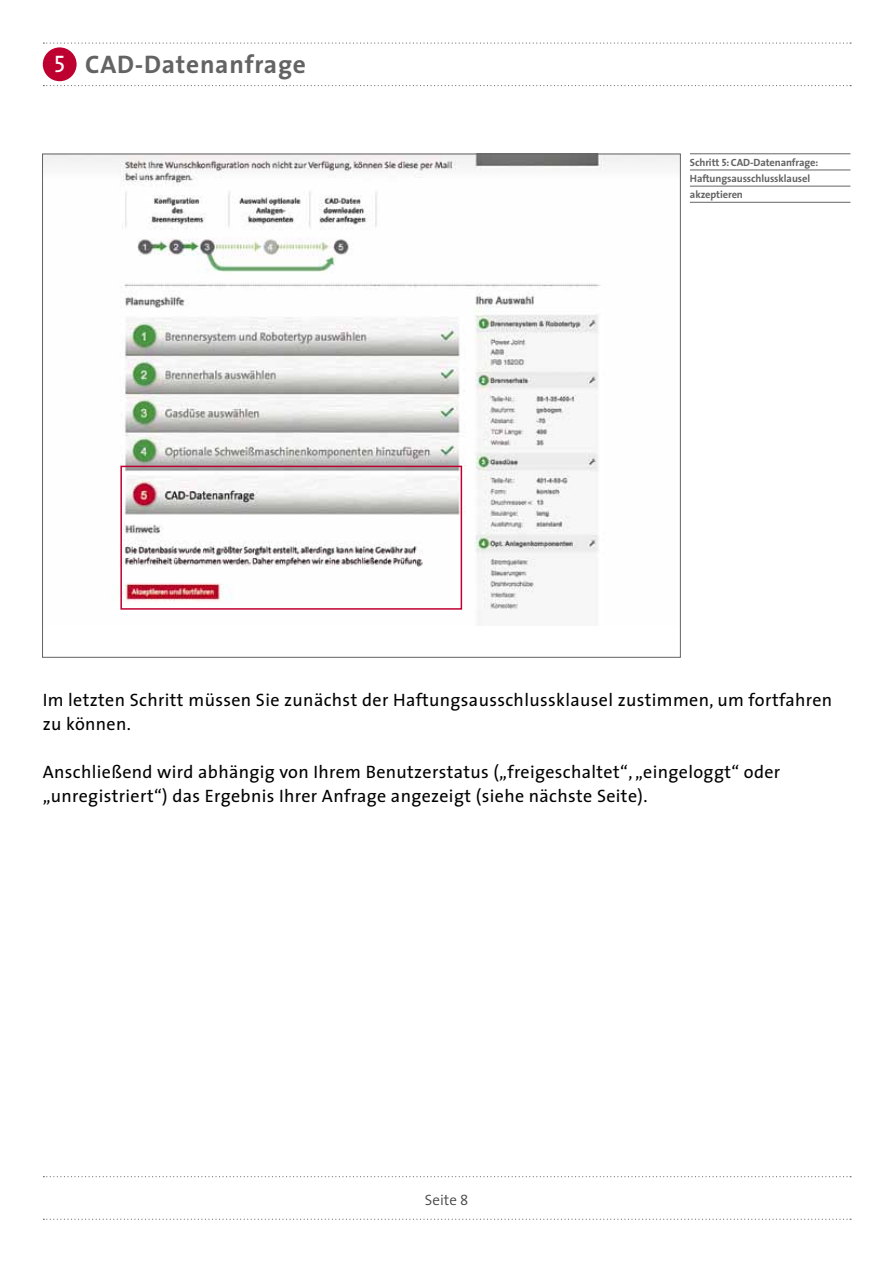
<style>
.page{position:relative;width:893px;height:1263px;background:#fff}
.page>*{position:absolute;margin:0;border:0;box-sizing:border-box;transform-origin:0 0}
.t1{font:700 25.5px "The Sans";letter-spacing:.03em;color:#636363}
.t2{font:24px "The Sans Caps";color:#fff}
.t3{font:18px/24px "The Sans";letter-spacing:.02em;color:#000}
.t4{font:300 15px "The Sans";color:#484848}
.t5{font:700 10.5px/16.2px "The Sans";letter-spacing:-.01em;color:#636363}
.s1{font-family:"The Sans Bold Caps";font-weight:400}
.s2{font-family:"The Sans Semi Light Caps";font-weight:400}
</style>
<div class="page">
<svg style="left:43px;top:1176px;width:808px;height:1px"></svg>
<svg style="left:43px;top:1219px;width:808px;height:1px"></svg>
<svg style="left:43px;top:43px;width:808px;height:1px"></svg>
<svg style="left:43px;top:85px;width:808px;height:1px"></svg>
<img style="left:44px;top:156px;width:635px;height:470px">
<hr style="left:690px;top:154px;width:160px;height:1px;background:#636363">
<hr style="left:690px;top:170px;width:160px;height:1px;background:#636363">
<hr style="left:690px;top:186px;width:160px;height:1px;background:#636363">
<hr style="left:690px;top:202px;width:160px;height:1px;background:#636363">
<div style="left:120px;top:466px;width:342px;height:144px;border:2px solid #be0030"></div>
<div style="left:43px;top:47px;width:34px;height:34px;background:#be0030;border-radius:50%"></div>
<h2 class="t2" style="left:54px;top:44px;width:13px">5</h2>
<h1 class="t1" style="left:85px;top:43px;width:222px">CAD-Datenanfrage</h1>
<p class="t5" style="left:690px;top:154px;width:130px">Schritt <span class="s1">5</span>: CAD-Datenanfrage:<br>Haftungsausschlussklausel akzeptieren</p>
<p class="t3" style="left:43px;top:687px;width:791px">Im letzten Schritt müssen Sie zunächst der Haftungsausschlussklausel zustimmen, um fortfahren zu können.</p>
<p class="t3" style="left:43px;top:759px;width:739px">Anschließend wird abhängig von Ihrem Benutzerstatus („freigeschaltet“, „eingeloggt“ oder „unregistriert“) das Ergebnis Ihrer Anfrage angezeigt (siehe nächste Seite).</p>
<p class="t4" style="left:425px;top:1187px;width:45px">Seite <span class="s2">8</span></p>
</div>
